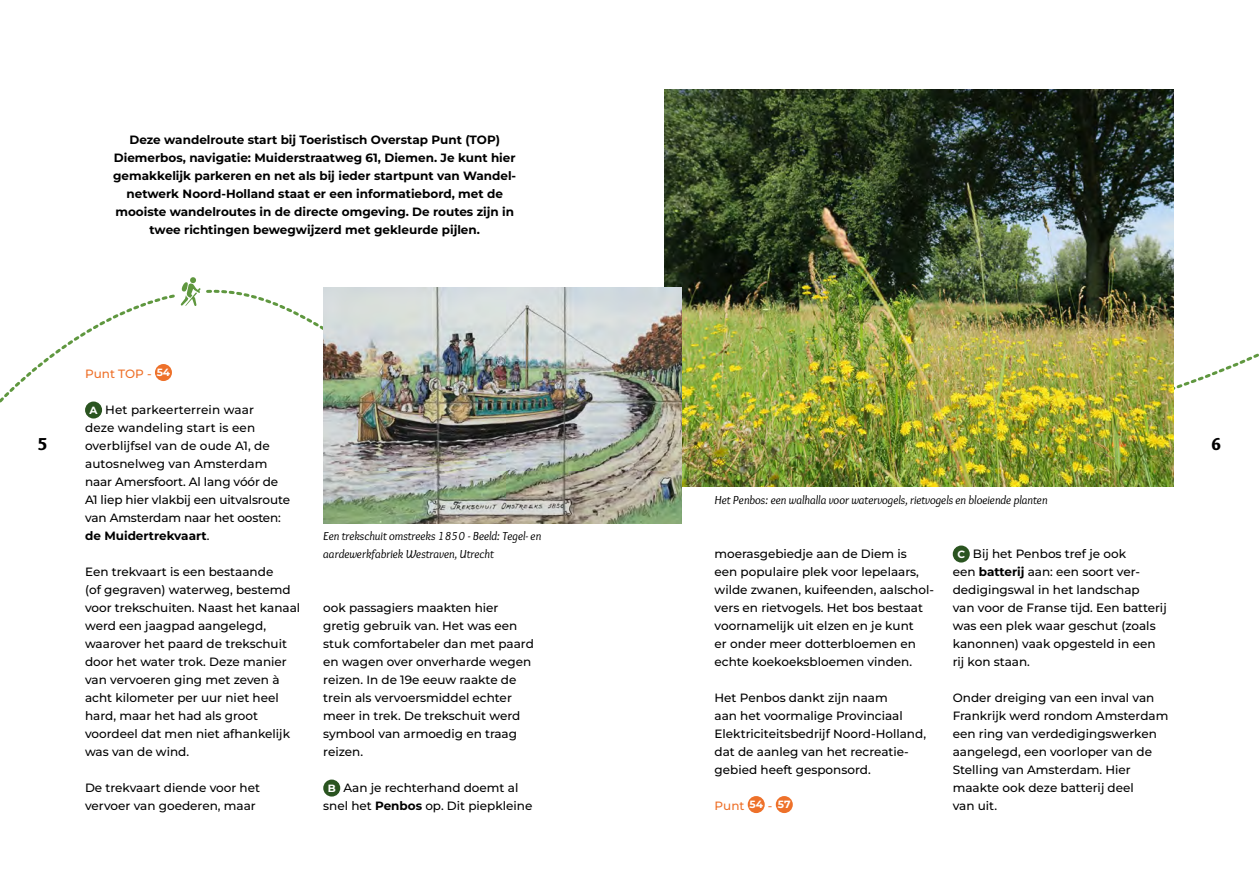
<style>
.page{position:relative;width:1259px;height:893px;background:#fff}
.page>*{position:absolute;margin:0;border:0;box-sizing:border-box;transform-origin:0 0}
.t1{font:900 18px "Overlock";color:#000}
.t2{font:500 12px/18px "Montserrat";color:#000}
.t3{font:700 12px/18px "Montserrat";color:#000;text-align:center}
.t4{font:italic 12px/18px "Overlock";color:#000}
.t5{font:500 12px "Montserrat";color:#ee712a}
.s1{font-weight:700;font-size:10.5px;color:#fff}
.s2{font-weight:700}
</style>
<div class="page">
<svg style="left:694px;top:486px;width:480px;height:1px"></svg>
<img style="left:664px;top:90px;width:510px;height:396px">
<img style="left:323px;top:405px;width:359px;height:119px">
<img style="left:0;top:277px;width:691px;height:128px">
<div style="left:155px;top:364px;width:17px;height:17px;background:#ee712a;border-radius:50%"></div>
<div style="left:85px;top:401px;width:17px;height:18px;background:#2a5420;border-radius:50%"></div>
<div style="left:323px;top:779px;width:17px;height:18px;background:#2a5420;border-radius:50%"></div>
<div style="left:747px;top:796px;width:17px;height:17px;background:#ee712a;border-radius:50%"></div>
<div style="left:776px;top:796px;width:17px;height:17px;background:#ee712a;border-radius:50%"></div>
<div style="left:952px;top:545px;width:17px;height:18px;background:#2a5420;border-radius:50%"></div>
<p class="t3" style="left:113px;top:130px;width:404px">Deze wandelroute start bij Toeristisch Overstap Punt (TOP)<br>Diemerbos, navigatie: Muiderstraatweg 61, Diemen. Je kunt hier gemakkelijk parkeren en net als bij ieder startpunt van Wandel&shy;netwerk Noord-Holland staat er een informatiebord, met de mooiste wandelroutes in de directe omgeving. De routes zijn in twee richtingen bewegwijzerd met gekleurde pijlen.</p>
<p class="t5" style="left:85px;top:366px;width:87px">Punt TOP - <span class="s1">54</span></p>
<p class="t2" style="left:85px;top:400px;width:206px;text-indent:4px"><span class="s1">A</span> Het parkeerterrein waar<br>deze wandeling start is een overblijfsel van de oude A1, de autosnelweg van Amsterdam naar Amersfoort. Al lang vóór de<br>A1 liep hier vlakbij een uitvalsroute van Amsterdam naar het oosten: <span class="s2">de Muidertrekvaart</span>.</p>
<p class="t2" style="left:85px;top:562px;width:217px">Een trekvaart is een bestaande<br>(of gegraven) waterweg, bestemd voor trekschuiten. Naast het kanaal werd een jaagpad aangelegd, waarover het paard de trekschuit door het water trok. Deze manier van vervoeren ging met zeven à acht kilometer per uur niet heel hard, maar het had als groot voordeel dat men niet afhankelijk was van de wind.</p>
<p class="t2" style="left:85px;top:778px;width:176px">De trekvaart diende voor het vervoer van goederen, maar</p>
<h1 class="t1" style="left:37px;top:433px;width:12px">5</h1>
<h1 class="t1" style="left:1211px;top:433px;width:12px">6</h1>
<p class="t4" style="left:714px;top:491px;width:334px">Het Penbos: een walhalla voor watervogels, rietvogels en bloeiende planten</p>
<p class="t4" style="left:323px;top:527px;width:219px">Een trekschuit omstreeks 1850 - Beeld: Tegel- en aardewerkfabriek Westraven, Utrecht</p>
<p class="t2" style="left:714px;top:544px;width:221px">moerasgebiedje aan de Diem is<br>een populaire plek voor lepelaars, wilde zwanen, kuifeenden, aalschol&shy;vers en rietvogels. Het bos bestaat voornamelijk uit elzen en je kunt<br>er onder meer dotterbloemen en echte koekoeksbloemen vinden.</p>
<p class="t2" style="left:714px;top:688px;width:213px">Het Penbos dankt zijn naam<br>aan het voormalige Provinciaal<br>Elektriciteitsbedrijf Noord-Holland, dat de aanleg van het recreatie&shy;gebied heeft gesponsord.</p>
<p class="t5" style="left:714px;top:798px;width:78px">Punt <span class="s1">54</span> - <span class="s1">57</span></p>
<p class="t2" style="left:952px;top:544px;width:215px;text-indent:5px"><span class="s1">C</span> Bij het Penbos tref je ook<br>een <span class="s2">batterij</span> aan: een soort ver&shy;dedigingswal in het landschap<br>van voor de Franse tijd. Een batterij was een plek waar geschut (zoals kanonnen) vaak opgesteld in een rij kon staan.</p>
<p class="t2" style="left:952px;top:688px;width:217px">Onder dreiging van een inval van<br>Frankrijk werd rondom Amsterdam een ring van verdedigingswerken aangelegd, een voorloper van de<br>Stelling van Amsterdam. Hier maakte ook deze batterij deel<br>van uit.</p>
<p class="t2" style="left:323px;top:598px;width:212px">ook passagiers maakten hier gretig gebruik van. Het was een stuk comfortabeler dan met paard en wagen over onverharde wegen reizen. In de 19e eeuw raakte de trein als vervoersmiddel echter meer in trek. De trekschuit werd symbool van armoedig en traag reizen.</p>
<p class="t2" style="left:323px;top:778px;width:211px;text-indent:4px"><span class="s1">B</span> Aan je rechterhand doemt al snel het <span class="s2">Penbos</span> op. Dit piepkleine</p>
</div>
